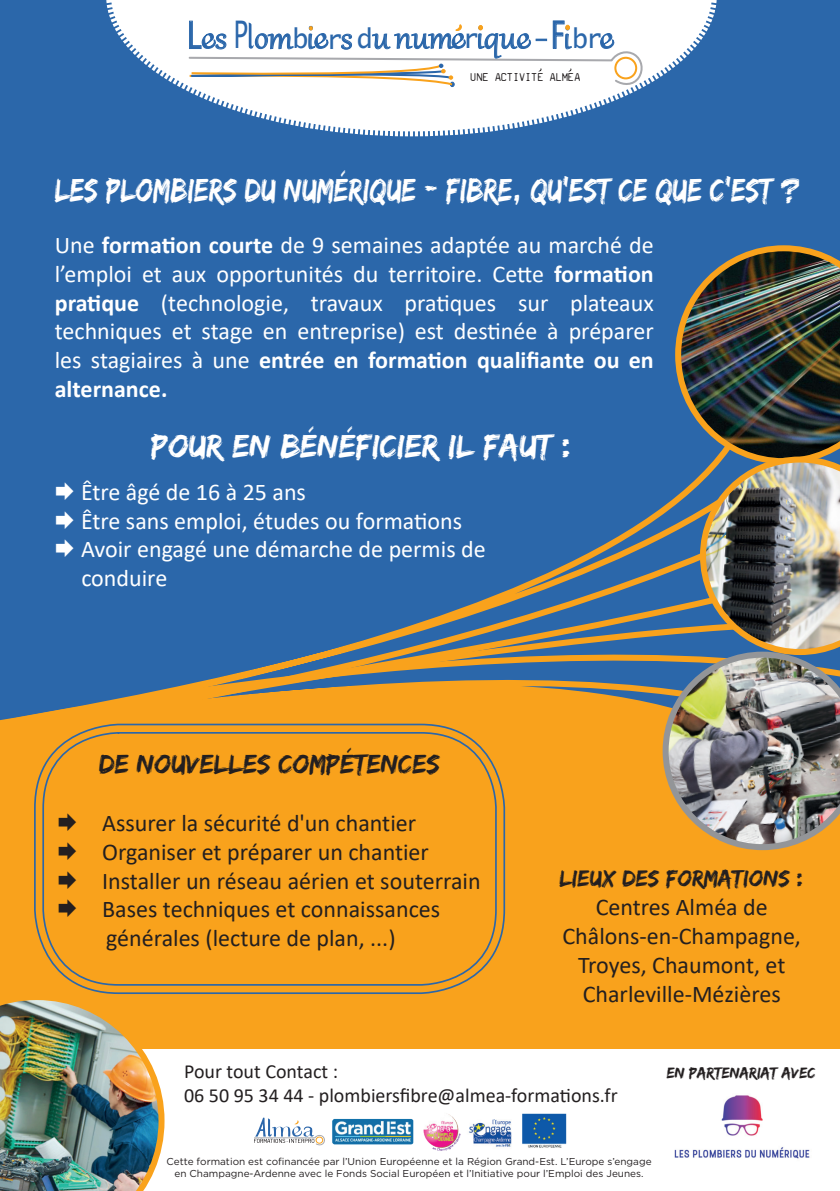
<style>
.page{position:relative;width:840px;height:1191px;background:#fff}
.page>*{position:absolute;margin:0;border:0;box-sizing:border-box;transform-origin:0 0}
.t1{font:40.6px "Gabriola";color:#2b67aa}
.t2{font:38px "Lucida Sans Typewriter";color:#2b66aa;scale:.66 1}
.t3{font:34px "Edo SZ";color:#fff;scale:.85 1}
.t4{font:34px "Edo SZ";color:#fff}
.t5{font:28px "Edo SZ";color:#231f20}
.t6{font:24px/28.8px "Calibri";color:#fff}
.t7{font:24px/28.8px "Calibri";color:#231f20;text-align:center}
.t8{font:24px "Edo SZ";color:#231f20}
.t9{font:20px/24px "Calibri";color:#231f20}
.t10{font:16px "Edo SZ";color:#231f20}
.t11{font:12.2px "SV Basic Manual";color:#231f20}
.t12{font:10px/12px "Gotham";color:#231f20;text-align:center}
.s1{font-family:"Lucida Sans Unicode";font-size:37.8px;color:#2b66aa}
.s2{font-family:"Lucida Sans Typewriter";font-size:27px}
.s3{font-family:"Lucida Sans Unicode";font-size:24.4px;color:#2b66aa}
.s4{color:#2b66aa}
.s5{font-weight:700}
</style>
<div class="page">
<div style="left:0;top:0;width:839px;height:1191px;background:#2b67aa"></div>
<div style="left:0;top:788px;width:839px;height:261px;background:#f9a21c"></div>
<div style="left:0;top:758px;width:662px;height:30px;background:#f9a21c"></div>
<svg style="left:532px;top:536px;width:130px;height:44px"></svg>
<svg style="left:0;top:580px;width:662px;height:176px"></svg>
<svg style="left:106px;top:0;width:611px;height:137px"></svg>
<div style="left:0;top:1049px;width:839px;height:142px;background:#fff"></div>
<img style="left:0;top:994px;width:164px;height:197px">
<img style="left:674px;top:1095px;width:136px;height:64px">
<img style="left:662px;top:245px;width:177px;height:605px">
<div style="left:34px;top:723px;width:471px;height:271px;border:2px solid #2b67aa;border-radius:84px"></div>
<div style="left:42px;top:732px;width:454px;height:253px;border:2px solid #2b67aa;border-radius:75px"></div>
<img style="left:522px;top:1113px;width:45px;height:35px">
<img style="left:332px;top:1118px;width:82px;height:27px">
<svg style="left:254px;top:1117px;width:71px;height:28px"></svg>
<img style="left:423px;top:1114px;width:33px;height:37px">
<img style="left:456px;top:1119px;width:56px;height:28px">
<svg style="left:187px;top:11px;width:459px;height:76px;background:#eceeef"></svg>
<svg style="left:59px;top:813px;width:17px;height:18px"></svg>
<svg style="left:59px;top:842px;width:17px;height:18px"></svg>
<svg style="left:59px;top:871px;width:17px;height:17px"></svg>
<svg style="left:59px;top:900px;width:17px;height:17px"></svg>
<h2 class="t2" style="left:233px;top:13px;width:24px">P</h2>
<h1 class="t1" style="left:187px;top:10px;width:416px"><span class="s1">L</span> s om<span class="s2">b</span>i <span class="s2">r</span>s <span class="s2">d</span>u num <span class="s2">r</span>iqu <span class="s3">-</span><span class="s1">F</span><span class="s4">i</span><span class="s2">br</span></h1>
<p class="t11" style="left:470px;top:71px;width:111px">UNE ACTIVITE ALMEA</p>
<h3 class="t3" style="left:55px;top:170px;width:877px">LES PLOMBIERS DU NUMÉRIQUE - FIBRE, QU’EST CE QUE C’EST ?</h3>
<p class="t6" style="left:55px;top:230px;width:600px;text-align:justify">Une <span class="s5">formation courte</span> de 9 semaines adaptée au marché de l’emploi et aux opportunités du territoire. Cette <span class="s5">formation pratique</span> (technologie, travaux pratiques sur plateaux techniques et stage en entreprise) est destinée à préparer les stagiaires à une <span class="s5">entrée en formation qualifiante ou en alternance.</span></p>
<h3 class="t4" style="left:151px;top:426px;width:422px">POUR EN BÉNÉFICIER IL FAUT :</h3>
<p class="t6" style="left:81px;top:477px;width:406px">Être âgé de 16 à 25 ans<br>Être sans emploi, études ou formations<br>Avoir engagé une démarche de permis de conduire</p>
<p class="t5" style="left:99px;top:748px;width:342px">DE NOUVELLES COMPÉTENCES</p>
<p class="t7" style="left:102px;top:808px;width:380px;text-align:left">Assurer la sécurité d'un chantier Organiser et préparer un chantier Installer un réseau aérien et souterrain Bases techniques et connaissances générales (lecture de plan, ...)</p>
<p class="t8" style="left:559px;top:864px;width:246px">LIEUX DES FORMATIONS :</p>
<p class="t7" style="left:562px;top:892px;width:240px">Centres Alméa de<br>Châlons-en-Champagne,<br>Troyes, Chaumont, et<br>Charleville-Mézières</p>
<p class="t9" style="left:184px;top:1058px;width:435px">Pour tout Contact :<br>06 50 95 34 44 - plombiersfibre@almea-formations.fr</p>
<p class="t10" style="left:666px;top:1063px;width:150px">EN PARTENARIAT AVEC</p>
<p class="t12" style="left:166px;top:1155px;width:486px">Cette formation est cofinancée par l’Union Européenne et la Région Grand-Est. L’Europe s’engage en Champagne-Ardenne avec le Fonds Social Européen et l’Initiative pour l’Emploi des Jeunes.</p>
</div>
